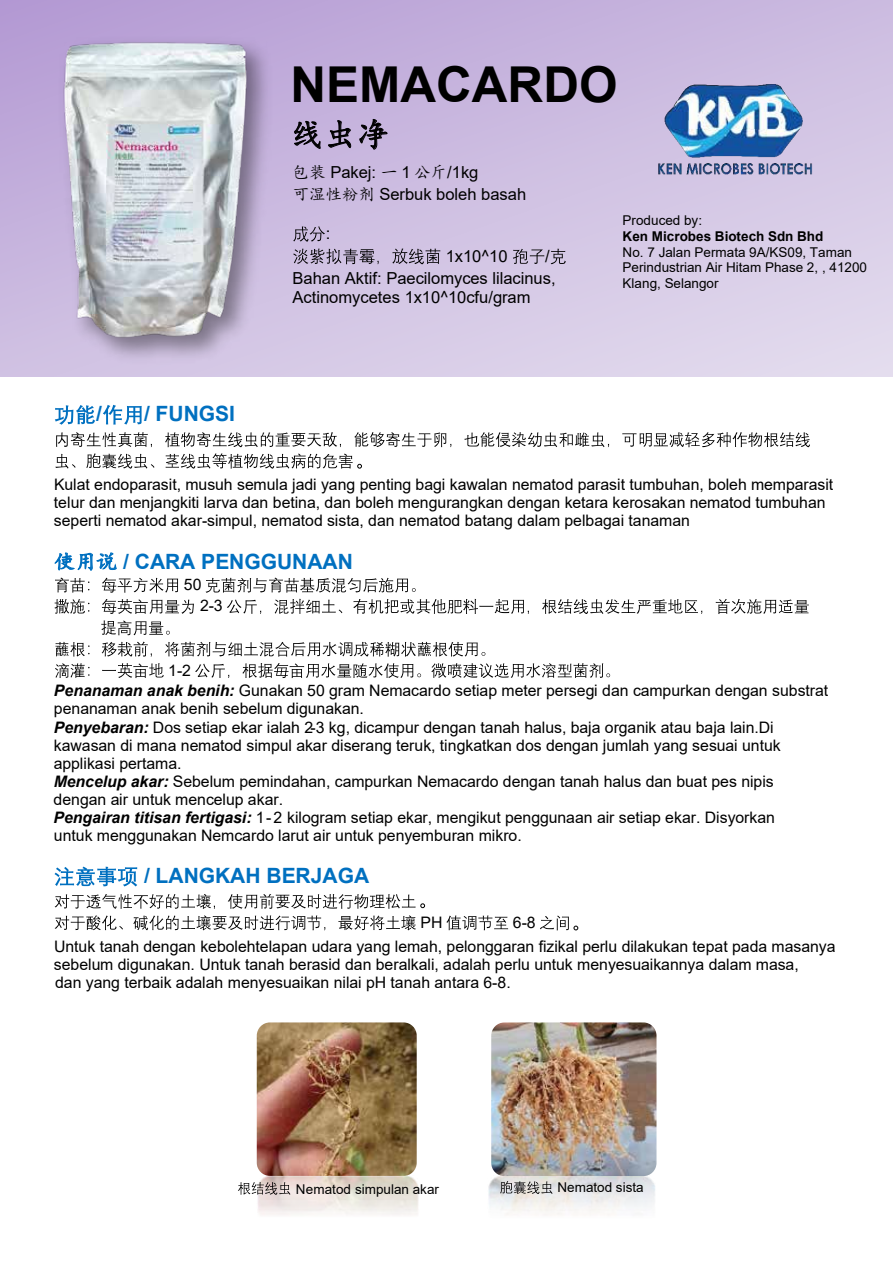
<style>
.page{position:relative;width:893px;height:1263px;background:#fff}
.page>*{position:absolute;margin:0;border:0;box-sizing:border-box;transform-origin:0 0}
.t1{font:700 49.5px "Arial";color:#000}
.t2{font:33px "Kai Ti";color:#000}
.t3{font:700 21px "Arial";color:#0070c0}
.t4{font:16.5px/21.5px "Arial";color:#000}
.t5{font:15.9px/18.1px "Arial";color:#000}
.t6{font:13.5px/15.5px "Arial";color:#000}
.t7{font:700 13.5px "Arial";color:#000}
.s1{font-family:"Kai Ti"}
.s2{font-family:"Kai Ti";font-weight:400}
.s3{font-weight:700;font-style:italic}
</style>
<div class="page">
<svg style="left:0;top:0;width:893px;height:376px"></svg>
<svg style="left:55px;top:405px;width:40px;height:20px"></svg>
<svg style="left:103px;top:405px;width:39px;height:20px"></svg>
<svg style="left:56px;top:432px;width:754px;height:15px"></svg>
<svg style="left:54px;top:552px;width:63px;height:19px"></svg>
<svg style="left:55px;top:578px;width:123px;height:15px"></svg>
<svg style="left:206px;top:578px;width:210px;height:15px"></svg>
<svg style="left:54px;top:599px;width:140px;height:15px"></svg>
<svg style="left:227px;top:599px;width:582px;height:15px"></svg>
<svg style="left:101px;top:620px;width:69px;height:15px"></svg>
<svg style="left:56px;top:642px;width:429px;height:15px"></svg>
<svg style="left:55px;top:663px;width:109px;height:15px"></svg>
<svg style="left:195px;top:663px;width:415px;height:15px"></svg>
<svg style="left:55px;top:867px;width:82px;height:19px"></svg>
<svg style="left:55px;top:915px;width:361px;height:15px"></svg>
<svg style="left:446px;top:915px;width:62px;height:15px"></svg>
<svg style="left:293px;top:226px;width:32px;height:16px"></svg>
<svg style="left:293px;top:248px;width:147px;height:16px"></svg>
<svg style="left:513px;top:249px;width:31px;height:15px"></svg>
<svg style="left:551px;top:249px;width:15px;height:15px"></svg>
<img style="left:638px;top:60px;width:194px;height:138px">
<svg style="left:293px;top:120px;width:28px;height:30px"></svg>
<svg style="left:327px;top:119px;width:25px;height:30px"></svg>
<svg style="left:359px;top:118px;width:29px;height:32px"></svg>
<img style="left:257px;top:1176px;width:162px;height:39px">
<svg style="left:238px;top:1182px;width:52px;height:13px"></svg>
<img style="left:257px;top:1022px;width:160px;height:154px">
<img style="left:488px;top:1176px;width:167px;height:39px">
<svg style="left:500px;top:1181px;width:53px;height:13px"></svg>
<img style="left:491px;top:1022px;width:166px;height:154px">
<svg style="left:55px;top:453px;width:307px;height:16px"></svg>
<svg style="left:55px;top:894px;width:370px;height:15px"></svg>
<svg style="left:540px;top:915px;width:38px;height:15px"></svg>
<img style="left:51px;top:30px;width:228px;height:340px">
<img style="left:54px;top:38px;width:202px;height:303px">
<h1 class="t1" style="left:290px;top:56px;width:329px">NEMACARDO</h1>
<h2 class="t2" style="left:290px;top:118px;width:101px">线虫净</h2>
<h3 class="t3" style="left:96px;top:402px;width:7px">/</h3>
<h3 class="t3" style="left:144px;top:402px;width:93px">/ FUNGSI</h3>
<p class="t4" style="left:293px;top:163px;width:235px"><span class="s1">包装</span> Pakej: <span class="s1">一</span> 1 <span class="s1">公斤</span>/1kg<br><span class="s1">可湿性粉剂</span> Serbuk boleh basah</p>
<p class="t4" style="left:326px;top:224px;width:6px">:</p>
<p class="t4" style="left:446px;top:247px;width:63px">1x10^10</p>
<p class="t4" style="left:293px;top:246px;width:265px;line-height:21.9px;text-indent:253px">/<br>Bahan Aktif: Paecilomyces lilacinus,</p>
<p class="t4" style="left:293px;top:288px;width:240px">Actinomycetes 1x10^10cfu/gram</p>
<p class="t6" style="left:623px;top:214px;width:81px">Produced by:</p>
<p class="t7" style="left:623px;top:228px;width:202px">Ken Microbes Biotech Sdn Bhd</p>
<p class="t6" style="left:623px;top:245px;width:246px">No. 7 Jalan Permata 9A/KS09, Taman<br>Perindustrian Air Hitam Phase 2, , 41200<br>Klang, Selangor</p>
<p class="t5" style="left:54px;top:477px;width:781px">Kulat endoparasit, musuh semula jadi yang penting bagi kawalan nematod parasit tumbuhan, boleh memparasit telur dan menjangkiti larva dan betina, dan boleh mengurangkan dengan ketara kerosakan nematod tumbuhan seperti nematod akar-simpul, nematod sista, dan nematod batang dalam pelbagai tanaman</p>
<h3 class="t3" style="left:54px;top:549px;width:300px"><span class="s2">使用说</span> / CARA PENGGUNAAN</h3>
<p class="t5" style="left:200px;top:575px;width:24px;line-height:21.3px;text-indent:-16px">50<br>2-3</p>
<p class="t5" style="left:54px;top:661px;width:776px;line-height:20.7px;text-indent:114px">1-2<br><span class="s3">Penanaman anak benih:</span> Gunakan 50 gram Nemacardo setiap meter persegi dan campurkan dengan substrat</p>
<p class="t5" style="left:54px;top:701px;width:729px">penanaman anak benih sebelum digunakan.<br><span class="s3">Penyebaran:</span> Dos setiap ekar ialah 2-3 kg, dicampur dengan tanah halus, baja organik atau baja lain.Di kawasan di mana nematod simpul akar diserang teruk, tingkatkan dos dengan jumlah yang sesuai untuk applikasi pertama.<br><span class="s3">Mencelup akar:</span> Sebelum pemindahan, campurkan Nemacardo dengan tanah halus dan buat pes nipis dengan air untuk mencelup akar.<br><span class="s3">Pengairan titisan fertigasi:</span> 1-2 kilogram setiap ekar, mengikut penggunaan air setiap ekar. Disyorkan untuk menggunakan Nemcardo larut air untuk penyemburan mikro.</p>
<h3 class="t3" style="left:144px;top:864px;width:227px">/ LANGKAH BERJAGA</h3>
<p class="t5" style="left:421px;top:915px;width:23px">PH</p>
<p class="t5" style="left:54px;top:912px;width:783px;line-height:23.9px;text-indent:459px">6-8<br>Untuk tanah dengan kebolehtelapan udara yang lemah, pelonggaran fizikal perlu dilakukan tepat pada masanya</p>
<p class="t5" style="left:54px;top:957px;width:746px">sebelum digunakan. Untuk tanah berasid dan beralkali, adalah perlu untuk menyesuaikannya dalam masa, dan yang terbaik adalah menyesuaikan nilai pH tanah antara 6-8.</p>
<p class="t6" style="left:296px;top:1183px;width:145px">Nematod simpulan akar</p>
<p class="t6" style="left:557px;top:1180px;width:88px">Nematod sista</p>
</div>
